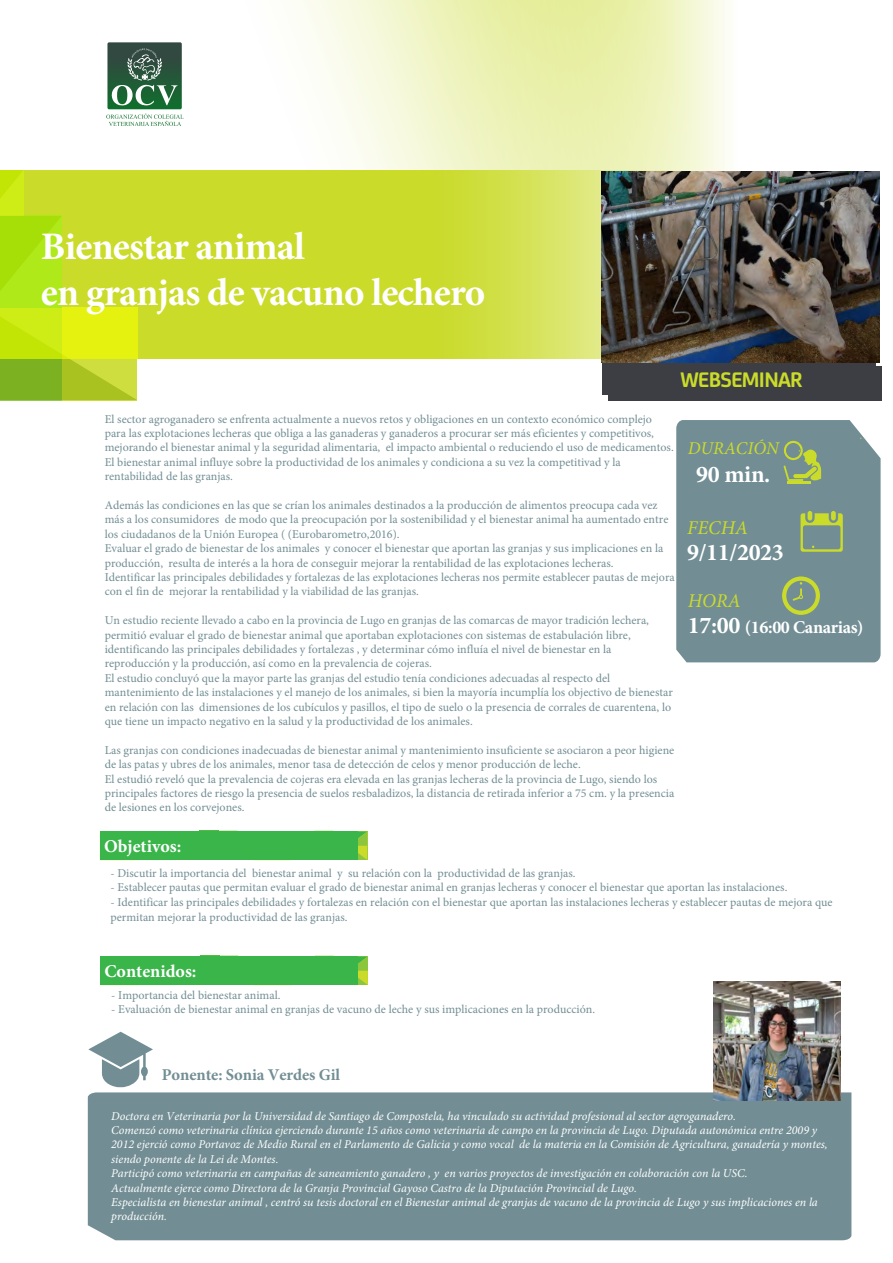
<style>
.page{position:relative;width:893px;height:1263px;background:#fff}
.page>*{position:absolute;margin:0;border:0;box-sizing:border-box;transform-origin:0 0}
.Titulo{font:700 39px/46.7px "Minion Pro";letter-spacing:-.02em;color:#fff}
.Datos{font:700 24px "Minion Pro";letter-spacing:-.015em;color:#fff}
.t1{font:700 22.5px "FS Joey";letter-spacing:-.03em;color:#cadb2a}
.Datos-2{font:italic 19.5px "Minion Pro";color:#cadb2a}
.t2{font:700 18px "Minion Pro";color:#fff}
.t3{font:700 18px "Minion Pro";letter-spacing:-.02em;color:#fff}
.Datos-3{font:italic 18px "Minion Pro";color:#cadb2a}
.t4{font:700 16.5px "Minion Pro";letter-spacing:-.005em;color:#728e94}
.t5{font:12px/14.4px "Minion Pro";color:#728e94}
.t6{font:italic 12px/14.4px "Minion Pro";color:#fff}
.s1{font-size:24px}
</style>
<div class="page">
<div style="left:676px;top:420px;width:205px;height:242px;background:#728e94"></div>
<hr style="left:787px;top:482px;width:23px;height:2px;background:#cadb2a">
<svg style="left:783px;top:441px;width:38px;height:40px;background:#91a96e"></svg>
<div style="left:0;top:0;width:893px;height:358px;background:#cadb2a"></div>
<svg style="left:0;top:0;width:419px;height:170px;background:#fcfdf7"></svg>
<svg style="left:0;top:170px;width:137px;height:230px"></svg>
<svg style="left:419px;top:0;width:474px;height:400px;background:#eaf0b2"></svg>
<svg style="left:106px;top:42px;width:78px;height:84px;background:#698c77"></svg>
<svg style="left:88px;top:1032px;width:65px;height:56px"></svg>
<div style="left:88px;top:1092px;width:763px;height:148px;background:#728e94"></div>
<svg style="left:800px;top:511px;width:43px;height:41px;background:#92aa6d"></svg>
<svg style="left:782px;top:576px;width:38px;height:39px"></svg>
<svg style="left:602px;top:362px;width:273px;height:32px"></svg>
<div style="left:608px;top:366px;width:273px;height:34px;background:#3c3e44"></div>
<svg style="left:358px;top:831px;width:9px;height:29px"></svg>
<div style="left:100px;top:831px;width:258px;height:29px;background:#3ab54a"></div>
<svg style="left:358px;top:956px;width:10px;height:29px"></svg>
<div style="left:100px;top:956px;width:258px;height:29px;background:#3ab54a"></div>
<img style="left:714px;top:981px;width:127px;height:119px">
<img style="left:602px;top:172px;width:277px;height:190px">
<p class="Titulo" style="left:41px;top:223px;width:446px">Bienestar animal<br>en granjas de vacuno lechero</p>
<h3 class="t1" style="left:681px;top:363px;width:124px">WEBSEMINAR</h3>
<p class="t5" style="left:105px;top:412px;width:570px">El sector agroganadero se enfrenta actualmente a nuevos retos y obligaciones en un contexto económico complejo para las explotaciones lecheras que obliga a las ganaderas y ganaderos a procurar ser más eficientes y competitivos, mejorando el bienestar animal y la seguridad alimentaria, el impacto ambiental o reduciendo el uso de medicamentos.<br>El bienestar animal influye sobre la productividad de los animales y condiciona a su vez la competitivad y la rentabilidad de las granjas.</p>
<p class="t5" style="left:105px;top:498px;width:572px">Además las condiciones en las que se crían los animales destinados a la producción de alimentos preocupa cada vez más a los consumidores de modo que la preocupación por la sostenibilidad y el bienestar animal ha aumentado entre los ciudadanos de la Unión Europea ( (Eurobarometro,2016).<br>Evaluar el grado de bienestar de los animales y conocer el bienestar que aportan las granjas y sus implicaciones en la producción, resulta de interés a la hora de conseguir mejorar la rentabilidad de las explotaciones lecheras.<br>Identificar las principales debilidades y fortalezas de las explotaciones lecheras nos permite establecer pautas de mejora con el fin de mejorar la rentabilidad y la viabilidad de las granjas.</p>
<p class="t5" style="left:105px;top:613px;width:570px">Un estudio reciente llevado a cabo en la provincia de Lugo en granjas de las comarcas de mayor tradición lechera, permitió evaluar el grado de bienestar animal que aportaban explotaciones con sistemas de estabulación libre, identificando las principales debilidades y fortalezas , y determinar cómo influía el nivel de bienestar en la reproducción y la producción, así como en la prevalencia de cojeras.<br>El estudio concluyó que la mayor parte las granjas del estudio tenía condiciones adecuadas al respecto del mantenimiento de las instalaciones y el manejo de los animales, si bien la mayoría incumplía los objectivo de bienestar en relación con las dimensiones de los cubículos y pasillos, el tipo de suelo o la presencia de corrales de cuarentena, lo que tiene un impacto negativo en la salud y la productividad de los animales.</p>
<p class="t5" style="left:105px;top:743px;width:571px">Las granjas con condiciones inadecuadas de bienestar animal y mantenimiento insuficiente se asociaron a peor higiene de las patas y ubres de los animales, menor tasa de detección de celos y menor producción de leche.<br>El estudió reveló que la prevalencia de cojeras era elevada en las granjas lecheras de la provincia de Lugo, siendo los principales factores de riesgo la presencia de suelos resbaladizos, la distancia de retirada inferior a 75 cm. y la presencia de lesiones en los corvejones.</p>
<h3 class="t2" style="left:104px;top:833px;width:79px">Objetivos:</h3>
<p class="Datos-3" style="left:688px;top:436px;width:93px">DURACIÓN</p>
<p class="Datos" style="left:696px;top:458px;width:76px">90 min.</p>
<p class="Datos-2" style="left:687px;top:514px;width:62px">FECHA</p>
<p class="Datos" style="left:687px;top:535px;width:98px">9/11/2023</p>
<h3 class="Datos-2" style="left:688px;top:587px;width:54px">HORA</h3>
<h3 class="t3" style="left:688px;top:615px;width:177px"><span class="s1">17:00</span> (16:00 Canarias)</h3>
<p class="t5" style="left:110px;top:866px;width:466px">- Discutir la importancia del bienestar animal y su relación con la productividad de las granjas.</p>
<p class="t5" style="left:110px;top:880px;width:678px">- Establecer pautas que permitan evaluar el grado de bienestar animal en granjas lecheras y conocer el bienestar que aportan las instalaciones.</p>
<p class="t5" style="left:110px;top:894px;width:724px;line-height:15.5px">- Identificar las principales debilidades y fortalezas en relación con el bienestar que aportan las instalaciones lecheras y establecer pautas de mejora que permitan mejorar la productividad de las granjas.</p>
<h3 class="t2" style="left:104px;top:959px;width:94px">Contenidos:</h3>
<p class="t5" style="left:111px;top:988px;width:171px">- Importancia del bienestar animal.</p>
<p class="t5" style="left:111px;top:1002px;width:485px">- Evaluación de bienestar animal en granjas de vacuno de leche y sus implicaciones en la producción.</p>
<h3 class="t4" style="left:162px;top:1063px;width:180px">Ponente: Sonia Verdes Gil</h3>
<p class="t6" style="left:111px;top:1108px;width:718px">Doctora en Veterinaria por la Universidad de Santiago de Compostela, ha vinculado su actividad profesional al sector agroganadero.<br>Comenzó como veterinaria clínica ejerciendo durante 15 años como veterinaria de campo en la provincia de Lugo. Diputada autonómica entre 2009 y 2012 ejerció como Portavoz de Medio Rural en el Parlamento de Galicia y como vocal de la materia en la Comisión de Agricultura, ganadería y montes, siendo ponente de la Lei de Montes.<br>Participó como veterinaria en campañas de saneamiento ganadero , y en varios proyectos de investigación en colaboración con la USC.<br>Actualmente ejerce como Directora de la Granja Provincial Gayoso Castro de la Diputación Provincial de Lugo.<br>Especialista en bienestar animal , centró su tesis doctoral en el Bienestar animal de granjas de vacuno de la provincia de Lugo y sus implicaciones en la producción.</p>
</div>
